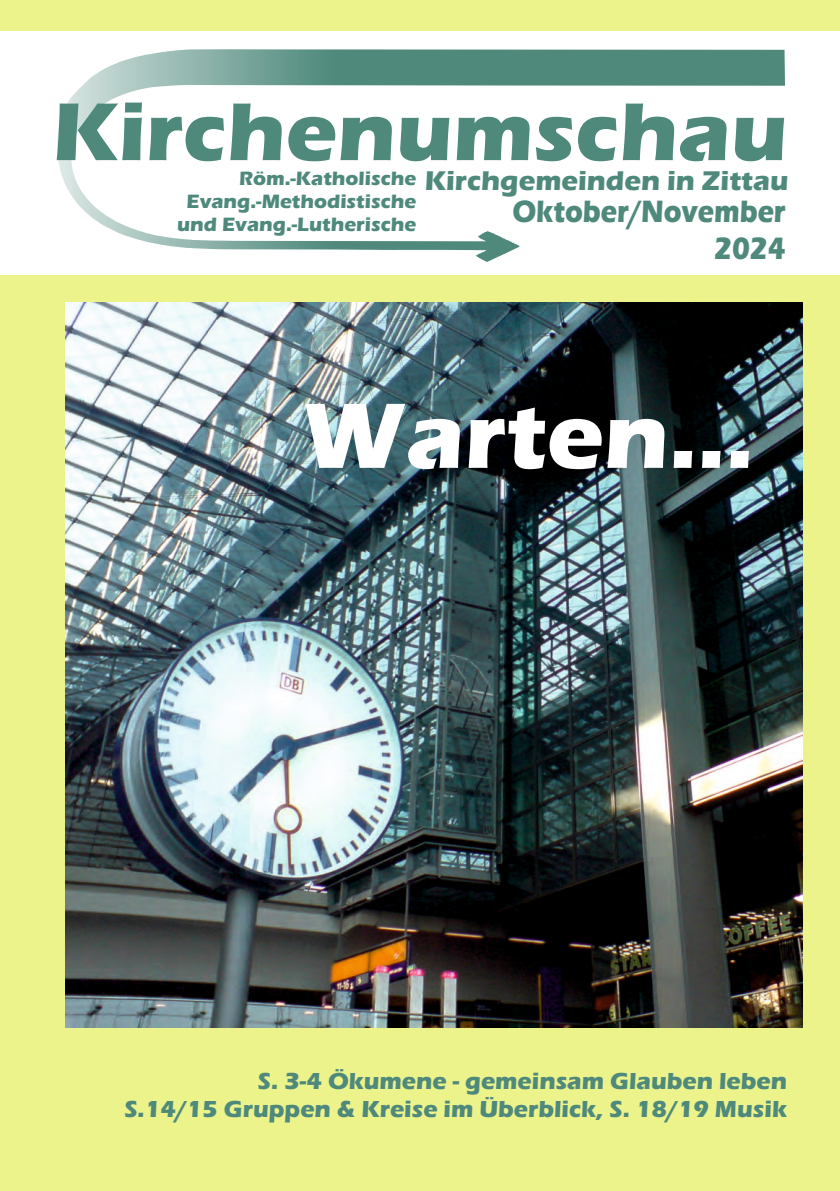
<style>
.page{position:relative;width:840px;height:1191px;background:#fff}
.page>*{position:absolute;margin:0;border:0;box-sizing:border-box;transform-origin:0 0}
.t1{font:700 96px "Eras ITC";color:#fff}
.t2{font:700 85px "Eras ITC";color:#4e897c}
.t3{font:700 32px/36.6px "Eras ITC";color:#4e897c;text-align:right;scale:.86 1}
.t4{font:700 28px "Eras ITC";color:#4e897c}
.t5{font:700 24px/27.4px "Eras ITC";color:#4e897c;text-align:right}
.t6{font:700 20px/23px "Eras ITC";color:#4e897c;text-align:right}
</style>
<div class="page">
<div style="left:0;top:0;width:839px;height:1191px;background:#ecf38b"></div>
<div style="left:0;top:31px;width:839px;height:244px;background:#fff"></div>
<svg style="left:57px;top:49px;width:727px;height:213px"></svg>
<img style="left:65px;top:303px;width:737px;height:724px">
<p class="t2" style="left:52px;top:101px;width:736px">Kirchenumschau</p>
<p class="t3" style="left:512px;top:196px;width:319px">Oktober/November<br>2024</p>
<p class="t4" style="left:424px;top:170px;width:365px">Kirchgemeinden in Zittau</p>
<p class="t6" style="left:177px;top:169px;width:240px">Röm.-Katholische<br>Evang.-Methodistische und Evang.-Lutherische</p>
<p class="t1" style="left:301px;top:401px;width:453px">Warten...</p>
<p class="t5" style="left:124px;top:1070px;width:663px">S. 3-4 Ökumene - gemeinsam Glauben leben<br>S.14/15 Gruppen &amp; Kreise im Überblick, S. 18/19 Musik</p>
</div>
